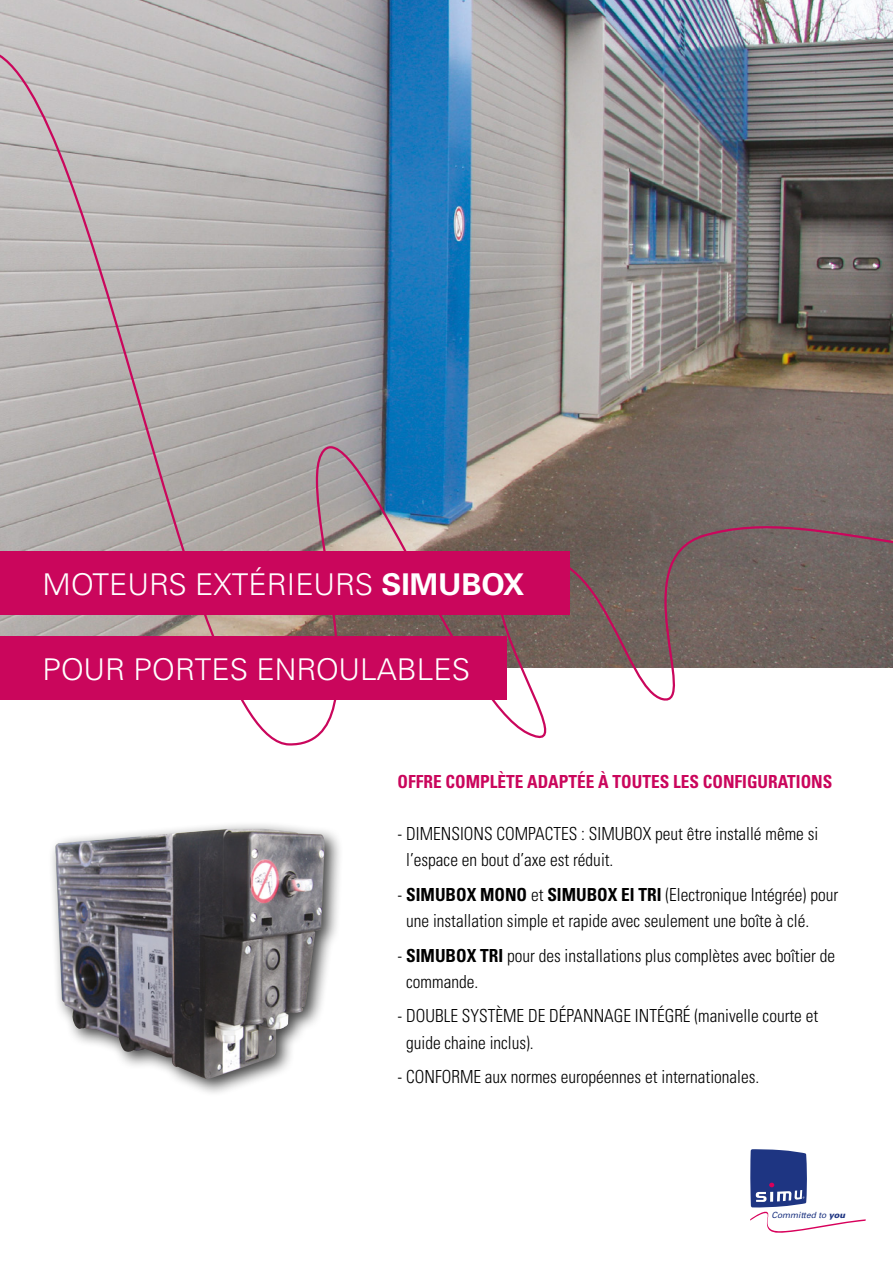
<style>
.page{position:relative;width:893px;height:1263px;background:#fff}
.page>*{position:absolute;margin:0;border:0;box-sizing:border-box;transform-origin:0 0}
.t1{font:300 30px "Univers";color:#fff}
.t2{font:300 condensed 18px/26.1px "Univers";color:#000;scale:.96 1}
.t3{font:700 condensed 18px "Univers";color:#ca065c;scale:.96 1}
.t4{font:italic 8.55px "Univers";color:#1e3582}
.s1{font-weight:700}
.s2{font-weight:900}
</style>
<div class="page">
<img style="left:0;top:0;width:893px;height:34px">
<img style="left:0;top:34px;width:893px;height:712px">
<div style="left:48px;top:821px;width:296px;height:277px;background:#000;opacity:.75"></div>
<img style="left:55px;top:829px;width:270px;height:251px">
<svg style="left:750px;top:1149px;width:116px;height:84px"></svg>
<div style="left:0;top:551px;width:570px;height:63px;background:#ca065c"></div>
<div style="left:0;top:636px;width:506px;height:63px;background:#ca065c"></div>
<h1 class="t1" style="left:43px;top:566px;width:483px">MOTEURS EXTÉRIEURS <span class="s1">SIMUBOX</span></h1>
<h1 class="t1" style="left:43px;top:651px;width:429px">POUR PORTES ENROULABLES</h1>
<p class="t3" style="left:398px;top:770px;width:454px">OFFRE COMPLÈTE ADAPTÉE À TOUTES LES CONFIGURATIONS</p>
<p class="t2" style="left:406px;top:820px;width:431px;text-indent:-9px">- DIMENSIONS COMPACTES : SIMUBOX peut être installé même si l’espace en bout d’axe est réduit.</p>
<p class="t2" style="left:406px;top:881px;width:451px;text-indent:-9px">- <span class="s1">SIMUBOX MONO</span> et <span class="s1">SIMUBOX EI TRI</span> (Electronique Intégrée) pour une installation simple et rapide avec seulement une boîte à clé.</p>
<p class="t2" style="left:406px;top:942px;width:448px;text-indent:-9px">- <span class="s1">SIMUBOX TRI</span> pour des installations plus complètes avec boîtier de commande.</p>
<p class="t2" style="left:406px;top:1003px;width:431px;text-indent:-9px">- DOUBLE SYSTÈME DE DÉPANNAGE INTÉGRÉ (manivelle courte et guide chaine inclus).</p>
<p class="t2" style="left:398px;top:1063px;width:378px">- CONFORME aux normes européennes et internationales.</p>
<p class="t4" style="left:771px;top:1210px;width:75px">Committed to <span class="s2">you</span></p>
</div>
